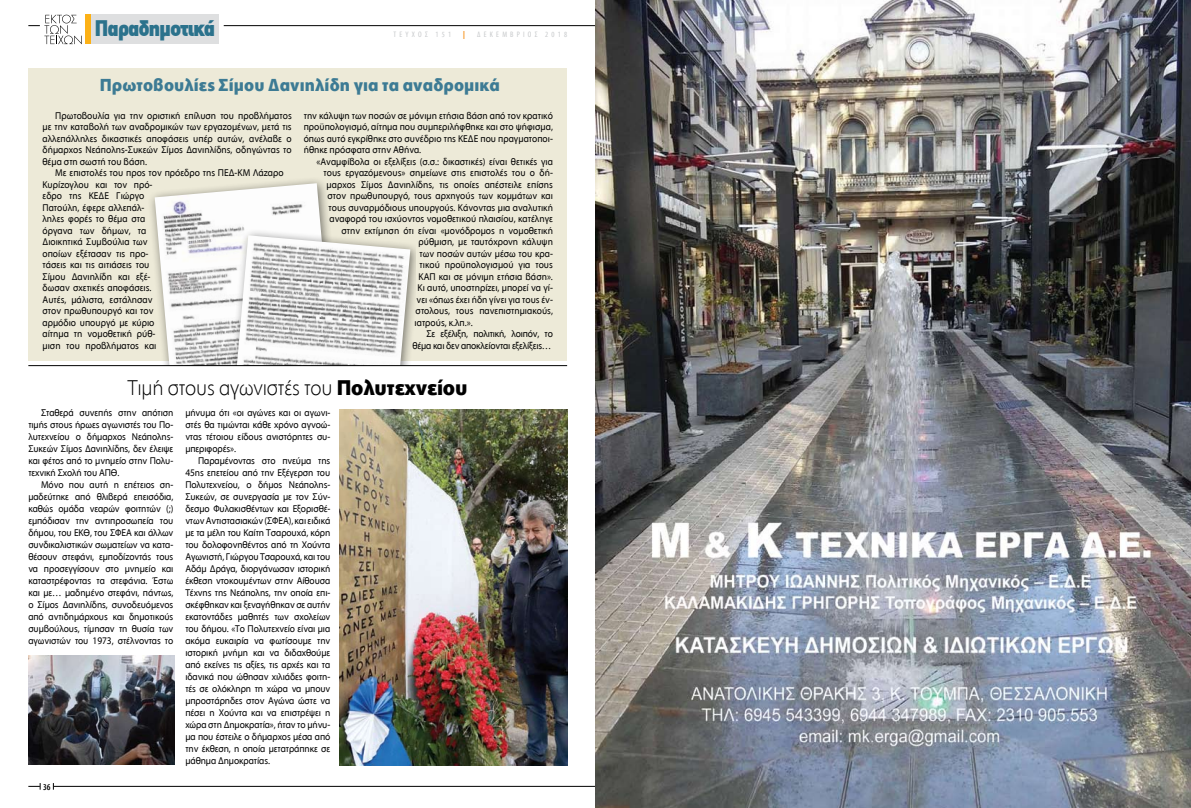
<style>
.page{position:relative;width:1191px;height:808px;background:#fff}
.page>*{position:absolute;margin:0;border:0;box-sizing:border-box;transform-origin:0 0}
.t1{font:300 22px "Myriad Greek";letter-spacing:-.01em;color:#000;scale:.95 1}
.t2{font:900 22px "CF Din";letter-spacing:-.03em;color:#2b728c;scale:.95 1}
.t3{font:700 18px "Myriad Greek";letter-spacing:.005em;color:#3d7b94;scale:.95 1}
.t4{font:10px/12px "Myriad Greek";color:#000;text-align:justify;scale:.95 1}
.t5{font:10px "Myriad Greek";letter-spacing:-.02em;color:#000;scale:.95 1}
.t6{font:500 9px "Myriad Condensed Greek";color:#000}
.t7{font:8px "Myriad Condensed Greek";letter-spacing:.4em;color:#c6c8ca}
.t8{font:700 8px "Myriad Condensed Greek";color:#f7931e}
.s1{font-weight:700}
</style>
<div class="page">
<hr style="left:224px;top:25px;width:371px;height:1px;background:#000">
<div style="left:86px;top:15px;width:133px;height:29px;background:#dedfe0"></div>
<div style="left:86px;top:15px;width:5px;height:29px;background:#fcb117"></div>
<svg style="left:28px;top:15px;width:54px;height:29px"></svg>
<hr style="left:54px;top:786px;width:541px;height:1px;background:#000">
<svg style="left:28px;top:783px;width:13px;height:7px"></svg>
<div style="left:28px;top:68px;width:539px;height:292px;background:#edead8"></div>
<img style="left:339px;top:410px;width:228px;height:355px">
<img style="left:28px;top:656px;width:147px;height:108px">
<div style="left:147px;top:175px;width:204px;height:190px;background:#000;opacity:.5"></div>
<img style="left:155px;top:183px;width:178px;height:182px">
<div style="left:222px;top:227px;width:193px;height:139px;background:#000;opacity:.5"></div>
<img style="left:237px;top:235px;width:173px;height:130px">
<hr style="left:28px;top:365px;width:539px;height:1px;background:#000">
<img style="left:595px;top:0;width:596px;height:808px">
<h1 class="t2" style="left:95px;top:16px;width:128px">Παραδημοτικά</h1>
<p class="t7" style="left:393px;top:31px;width:59px">ΤΕΥΧΟΣ 151</p>
<p class="t8" style="left:463px;top:30px;width:3px">|</p>
<p class="t7" style="left:477px;top:31px;width:91px">ΔΕΚΕΜΒΡΙΟΣ 2018</p>
<h2 class="t3" style="left:100px;top:76px;width:423px">Πρωτοβουλίες Σίμου Δανιηλίδη για τα αναδρομικά</h2>
<p class="t4" style="left:43px;top:110px;width:264px;line-height:11.5px;text-indent:13px">Πρωτοβουλία για την οριστική επίλυση του προβλήματος με την καταβολή των αναδρομικών των εργαζομένων, μετά τις αλλεπάλληλες δικαστικές αποφάσεις υπέρ αυτών, ανέλαβε ο δήμαρχος Νεάπολης-Συκεών Σίμος Δανιηλίδης, οδηγώντας το θέμα στη σωστή του βάση.</p>
<p class="t4" style="left:43px;top:167px;width:255px;line-height:11.5px;text-align:left;text-indent:13px">Με επιστολές του προς τον πρόεδρο της ΠΕΔ-ΚΜ Λάζαρο<br>Κυρίζογλου και τον πρό-<br>εδρο της ΚΕΔΕ Γιώργο<br>Πατούλη, έφερε αλλεπάλ-<br>ληλες φορές το θέμα στα<br>όργανα των δήμων, τα<br>Διοικητικά Συμβούλια των<br>οποίων εξέτασαν τις προ-<br>τάσεις και τις αιτιάσεις του<br>Σίμου Δανιηλίδη και εξέ-<br>δωσαν σχετικές αποφάσεις.<br>Αυτές, μάλιστα, εστάλησαν<br>στον πρωθυπουργό και τον<br>αρμόδιο υπουργό με κύριο<br>αίτημα τη νομοθετική ρύθ-<br>μιση του προβλήματος και</p>
<p class="t4" style="left:304px;top:110px;width:264px;line-height:11.5px">την κάλυψη των ποσών σε μόνιμη ετήσια βάση από τον κρατικό προϋπολογισμό, αίτημα που συμπεριλήφθηκε και στο ψήφισμα, όπως αυτό εγκρίθηκε στο συνέδριο της ΚΕΔΕ που πραγματοποι&shy;ήθηκε πρόσφατα στην Αθήνα.</p>
<p class="t4" style="left:316px;top:156px;width:250px">«Αναμφίβολα οι εξελίξεις (σ.σ.: δικαστικές) είναι θετικές για</p>
<p class="t4" style="left:323px;top:167px;width:243px">τους εργαζόμενους» σημείωνε στις επιστολές του ο δή-</p>
<p class="t4" style="left:326px;top:179px;width:240px">μαρχος Σίμος Δανιηλίδης, τις οποίες απέστειλε επίσης</p>
<p class="t4" style="left:327px;top:190px;width:239px">στον πρωθυπουργό, τους αρχηγούς των κομμάτων και</p>
<p class="t4" style="left:328px;top:202px;width:238px">τους συναρμόδιους υπουργούς. Κάνοντας μια αναλυτική</p>
<p class="t4" style="left:329px;top:213px;width:237px">αναφορά του ισχύοντος νομοθετικού πλαισίου, κατέληγε</p>
<p class="t4" style="left:341px;top:225px;width:224px">στην εκτίμηση ότι είναι «μονόδρομος η νομοθετική</p>
<p class="t4" style="left:418px;top:236px;width:143px">ρύθμιση, με ταυτόχρονη κάλυψη</p>
<p class="t4" style="left:419px;top:248px;width:142px">των ποσών αυτών μέσω του κρα-</p>
<p class="t4" style="left:419px;top:259px;width:142px">τικού προϋπολογισμού για τους</p>
<p class="t4" style="left:418px;top:271px;width:143px">ΚΑΠ και σε μόνιμη ετήσια βάση».</p>
<p class="t4" style="left:417px;top:282px;width:144px">Κι αυτό, υποστηρίζει, μπορεί να γί-</p>
<p class="t4" style="left:416px;top:294px;width:145px">νει «όπως έχει ήδη γίνει για τους έν-</p>
<p class="t4" style="left:415px;top:305px;width:146px">στολους, τους πανεπιστημιακούς,</p>
<p class="t4" style="left:414px;top:317px;width:63px">ιατρούς, κ.λπ.».</p>
<p class="t5" style="left:426px;top:329px;width:135px">Σε εξέλιξη, πολιτική, λοιπόν, το</p>
<p class="t5" style="left:412px;top:340px;width:148px">θέμα και δεν αποκλείονται εξελίξεις…</p>
<h1 class="t1" style="left:128px;top:377px;width:359px">Τιμή στους αγωνιστές του <span class="s1">Πολυτεχνείου</span></h1>
<p class="t4" style="left:28px;top:407px;width:154px;text-indent:13px">Σταθερά συνεπής στην απότιση τιμής στους ήρωες αγωνιστές του Πο&shy;λυτεχνείου ο δήμαρχος Νεάπολης-Συκεών Σίμος Δανιηλίδης, δεν έλειψε και φέτος από το μνημείο στην Πολυ&shy;τεχνική Σχολή του ΑΠΘ.</p>
<p class="t4" style="left:28px;top:479px;width:154px;text-indent:13px">Μόνο που αυτή η επέτειος ση&shy;μαδεύτηκε από θλιβερά επεισόδια, καθώς ομάδα νεαρών φοιτητών (;) εμπόδισαν την αντιπροσωπεία του δήμου, του ΕΚΘ, του ΣΦΕΑ και άλλων συνδικαλιστικών σωματείων να κατα&shy;θέσουν στεφάνι, εμποδίζοντάς τους να προσεγγίσουν στο μνημείο και καταστρέφοντας τα στεφάνια. Έστω και με… μαδημένο στεφάνι, πάντως, ο Σίμος Δανιηλίδης, συνοδευόμενος από αντιδημάρχους και δημοτικούς συμβούλους, τίμησαν τη θυσία των αγωνιστών του 1973, στέλνοντας το</p>
<p class="t6" style="left:43px;top:782px;width:9px">36</p>
<p class="t4" style="left:185px;top:407px;width:154px">μήνυμα ότι «οι αγώνες και οι αγωνι&shy;στές θα τιμώνται κάθε χρόνο αγνοώ&shy;ντας τέτοιου είδους ανιστόρητες συ&shy;μπεριφορές».</p>
<p class="t4" style="left:185px;top:455px;width:154px;text-indent:13px">Παραμένοντας στο πνεύμα της 45ης επετείου από την Εξέγερση του Πολυτεχνείου, ο δήμος Νεάπολης-Συκεών, σε συνεργασία με τον Σύν&shy;δεσμο Φυλακισθέντων και Εξορισθέ&shy;ντων Αντιστασιακών (ΣΦΕΑ), και ειδικά με τα μέλη του Καίτη Τσαρουχά, κόρη του δολοφονηθέντος από τη Χούντα Αγωνιστή, Γιώργου Τσαρουχά, και του Αδάμ Δράγα, διοργάνωσαν ιστορική έκθεση ντοκουμέντων στην Αίθουσα Τέχνης της Νεάπολης, την οποία επι&shy;σκέφθηκαν και ξεναγήθηκαν σε αυτήν εκατοντάδες μαθητές των σχολείων του δήμου. «Το Πολυτεχνείο είναι μια ακόμα ευκαιρία να φωτίσουμε την ιστορική μνήμη και να διδαχθούμε από εκείνες τις αξίες, τις αρχές και τα ιδανικά που ώθησαν χιλιάδες φοιτη&shy;τές σε ολόκληρη τη χώρα να μπουν μπροστάρηδες στον Αγώνα ώστε να πέσει η Χούντα και να επιστρέψει η χώρα στη Δημοκρατία», ήταν το μήνυ&shy;μα που έστειλε ο δήμαρχος μέσα από την έκθεση, η οποία μετατράπηκε σε μάθημα Δημοκρατίας.</p>
</div>
